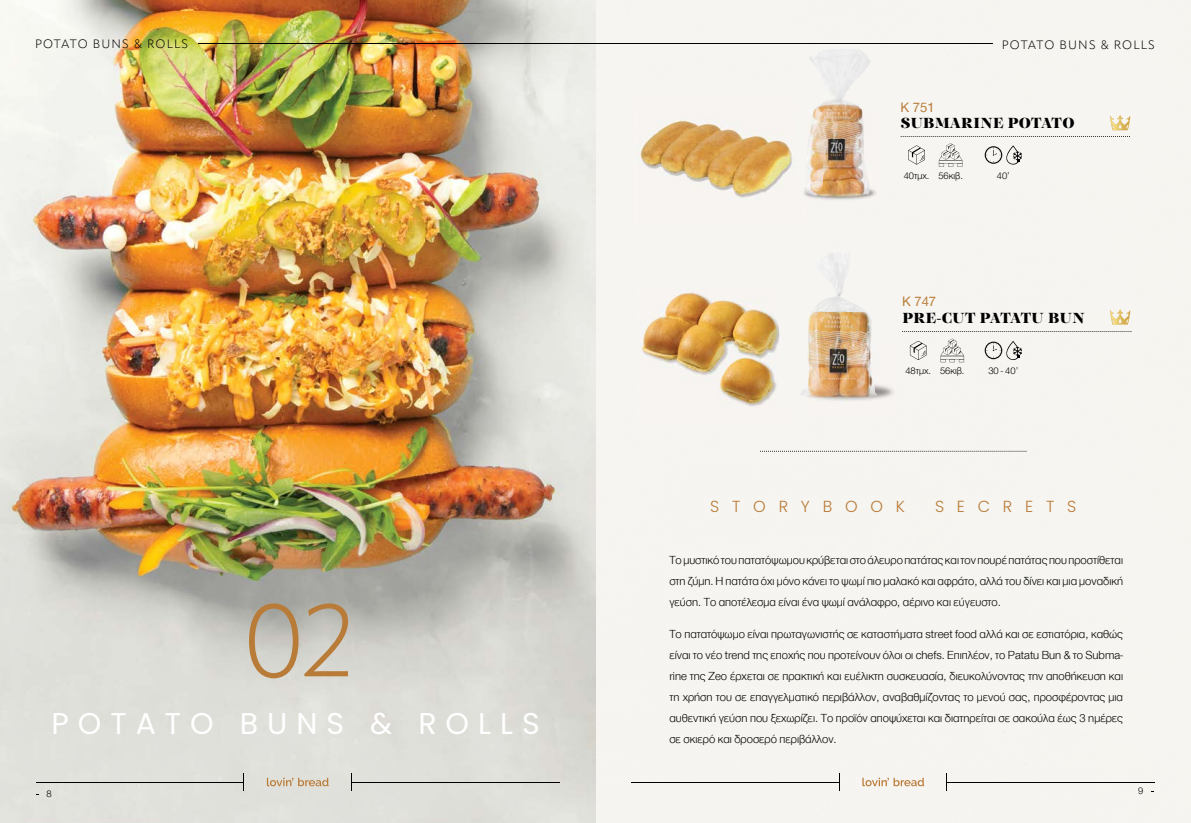
<style>
.page{position:relative;width:1191px;height:823px;background:#fff}
.page>*{position:absolute;margin:0;border:0;box-sizing:border-box;transform-origin:0 0}
.t1{font:300 100px "Apparat";color:#b97b38}
.t2{font:30px "Poppins";letter-spacing:.3em;color:#fff}
.t3{font:300 16px "Poppins";letter-spacing:.8em;color:#b97b38}
.t4{font:900 15px "PF Regal Display Pro";letter-spacing:.02em;color:#000}
.t5{font:14px "CF Helvetica";color:#b97b38}
.t6{font:300 12px/21px "CF Helvetica";color:#000;text-align:justify}
.t7{font:300 12px/21px "CF Helvetica";color:#000101;text-align:justify}
.t8{font:300 12px "Apparat";letter-spacing:.1em;color:#000}
.t9{font:300 10px "CF Helvetica";color:#000}
</style>
<div class="page">
<div style="left:805px;top:0;width:386px;height:71px;background:#f6f5f1"></div>
<div style="left:876px;top:71px;width:315px;height:751px;background:#f6f5f1"></div>
<div style="left:595px;top:107px;width:70px;height:572px;background:#f6f5f1"></div>
<div style="left:665px;top:411px;width:211px;height:268px;background:#f6f5f1"></div>
<div style="left:595px;top:679px;width:281px;height:143px;background:#f6f5f1"></div>
<hr style="left:631px;top:781px;width:208px;height:1px;background:#000">
<svg style="left:839px;top:772px;width:1px;height:18px"></svg>
<hr style="left:947px;top:781px;width:208px;height:1px;background:#000">
<svg style="left:946px;top:772px;width:1px;height:18px"></svg>
<svg style="left:862px;top:777px;width:62px;height:9px"></svg>
<img style="left:635px;top:97px;width:169px;height:127px">
<svg style="left:900px;top:136px;width:230px;height:1px"></svg>
<svg style="left:908px;top:145px;width:17px;height:19px"></svg>
<img style="left:638px;top:288px;width:156px;height:134px">
<svg style="left:902px;top:331px;width:229px;height:1px"></svg>
<svg style="left:910px;top:340px;width:16px;height:20px"></svg>
<svg style="left:760px;top:450px;width:266px;height:1px"></svg>
<svg style="left:938px;top:143px;width:24px;height:24px"></svg>
<svg style="left:940px;top:338px;width:24px;height:24px"></svg>
<img style="left:780px;top:246px;width:116px;height:66px">
<img style="left:794px;top:312px;width:102px;height:99px">
<div style="left:780px;top:288px;width:14px;height:123px;background:#f7f5f2"></div>
<img style="left:796px;top:48px;width:82px;height:61px">
<img style="left:804px;top:109px;width:74px;height:92px">
<img style="left:796px;top:97px;width:8px;height:104px">
<svg style="left:984px;top:145px;width:38px;height:20px"></svg>
<svg style="left:984px;top:340px;width:38px;height:20px"></svg>
<img style="left:0;top:0;width:595px;height:822px">
<hr style="left:36px;top:781px;width:208px;height:1px;background:#000">
<svg style="left:244px;top:772px;width:1px;height:18px"></svg>
<hr style="left:351px;top:781px;width:208px;height:1px;background:#000">
<svg style="left:351px;top:772px;width:1px;height:18px"></svg>
<svg style="left:267px;top:777px;width:61px;height:9px"></svg>
<hr style="left:198px;top:43px;width:794px;height:1px;background:#000">
<svg style="left:1109px;top:115px;width:21px;height:15px"></svg>
<svg style="left:1109px;top:309px;width:21px;height:15px"></svg>
<p class="t8" style="left:35px;top:37px;width:155px">POTATO BUNS &amp; ROLLS</p>
<h1 class="t1" style="left:242px;top:581px;width:112px">02</h1>
<h2 class="t2" style="left:51px;top:705px;width:490px">POTATO BUNS &amp; ROLLS</h2>
<p class="t9" style="left:47px;top:787px;width:7px">8</p>
<p class="t5" style="left:900px;top:100px;width:35px">K 751</p>
<p class="t8" style="left:1001px;top:38px;width:155px">POTATO BUNS &amp; ROLLS</p>
<p class="t4" style="left:900px;top:114px;width:175px">SUBMARINE POTATO</p>
<p class="t9" style="left:938px;top:170px;width:26px">56κιβ.</p>
<p class="t9" style="left:903px;top:170px;width:27px">40τµχ.</p>
<p class="t9" style="left:996px;top:170px;width:14px">40’</p>
<p class="t5" style="left:902px;top:293px;width:35px">K 747</p>
<p class="t4" style="left:902px;top:309px;width:184px">PRE-CUT PATATU BUN</p>
<p class="t9" style="left:940px;top:365px;width:26px">56κιβ.</p>
<p class="t9" style="left:905px;top:365px;width:27px">48τµχ.</p>
<p class="t9" style="left:988px;top:365px;width:31px">30 - 40’</p>
<h3 class="t3" style="left:710px;top:497px;width:196px">STORYBOOK</h3>
<h3 class="t3" style="left:935px;top:497px;width:143px">SECRETS</h3>
<p class="t7" style="left:669px;top:548px;width:455px">Το µυστικό του πατατόψωµου κρύβεται στο άλευρο πατάτας και τον πουρέ πατάτας που προστίθεται στη ζύµη. Η πατάτα όχι µόνο κάνει το ψωµί πιο µαλακό και αφράτο, αλλά του δίνει και µια µοναδική γεύση. Το αποτέλεσµα είναι ένα ψωµί ανάλαφρο, αέρινο και εύγευστο.</p>
<p class="t6" style="left:669px;top:623px;width:455px">Το πατατόψωµο είναι πρωταγωνιστής σε καταστήµατα street food αλλά και σε εστιατόρια, καθώς είναι το νέο trend της εποχής που προτείνουν όλοι οι chefs. Επιπλέον, το Patatu Bun &amp; το Subma&shy;rine της Zeo έρχεται σε πρακτική και ευέλικτη συσκευασία, διευκολύνοντας την αποθήκευση και τη χρήση του σε επαγγελµατικό περιβάλλον, αναβαθµίζoντας το µενού σας, προσφέροντας µια αυθεντική γεύση που ξεχωρίζει. Το προϊόν αποψύχεται και διατηρείται σε σακούλα έως 3 ηµέρες σε σκιερό και δροσερό περιβάλλον.</p>
<p class="t9" style="left:1138px;top:784px;width:7px">9</p>
</div>
